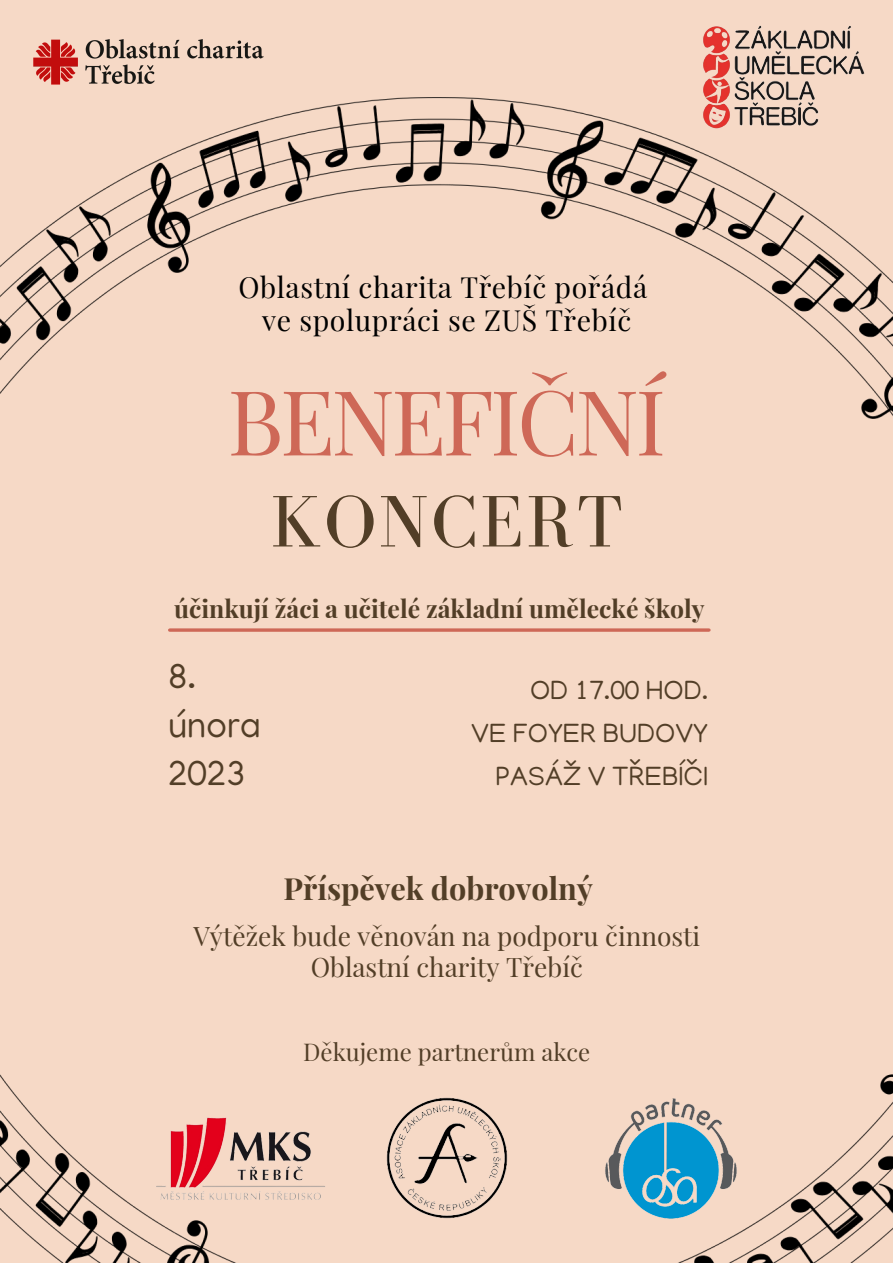
<style>
.page{position:relative;width:893px;height:1263px;background:#f6d9c6}
.page>*{position:absolute;margin:0;border:0;box-sizing:border-box;transform-origin:0 0}
.t1{font:90.07px "Playfair Display";letter-spacing:-.04em;color:#ce6857}
.t2{font:75px "Bodoni FLF";letter-spacing:.04em;color:#523e27}
.t3{font:36px/48.4px "Manjari";color:#523e27}
.t4{font:700 30.6px "Playfair Display";color:#523e27}
.t5{font:28.5px/33.8px "Playfair Display";letter-spacing:.02em;color:#000;text-align:center}
.t6{font:27px/43.3px "Manjari";color:#523e27;text-align:right}
.t7{font:26.25px/31.5px "Playfair Display";color:#523e27;text-align:center}
.t8{font:700 24.75px "Playfair Display";color:#523e27}
.t9{font:24px "Playfair Display";color:#523e27}
</style>
<div class="page">
<img style="left:0;top:98px;width:893px;height:321px">
<img style="left:0;top:1074px;width:893px;height:189px">
<svg style="left:170px;top:628px;width:539px;height:4px;background:#d37967"></svg>
<img style="left:11px;top:39px;width:275px;height:68px">
<img style="left:385px;top:1096px;width:123px;height:124px">
<img style="left:678px;top:25px;width:215px;height:148px">
<img style="left:96px;top:1074px;width:289px;height:189px">
<img style="left:592px;top:1079px;width:157px;height:158px">
<p class="t5" style="left:239px;top:269px;width:410px">Oblastní charita Třebíč pořádá ve spolupráci se ZUŠ Třebíč</p>
<h1 class="t1" style="left:227px;top:358px;width:440px">BENEFIČNÍ</h1>
<h2 class="t2" style="left:271px;top:481px;width:354px">KONCERT</h2>
<p class="t8" style="left:174px;top:592px;width:532px">účinkují žáci a učitelé základní umělecké školy</p>
<h3 class="t3" style="left:168px;top:657px;width:94px">8. února<br>2023</h3>
<p class="t6" style="left:471px;top:672px;width:238px">OD 17.00 HOD.<br>VE FOYER BUDOVY<br>PASÁŽ V TŘEBÍČI</p>
<p class="t4" style="left:283px;top:867px;width:311px">Příspěvek dobrovolný</p>
<p class="t7" style="left:193px;top:919px;width:508px">Výtěžek bude věnován na podporu činnosti<br>Oblastní charity Třebíč</p>
<p class="t9" style="left:303px;top:1035px;width:289px">Děkujeme partnerům akce</p>
</div>
